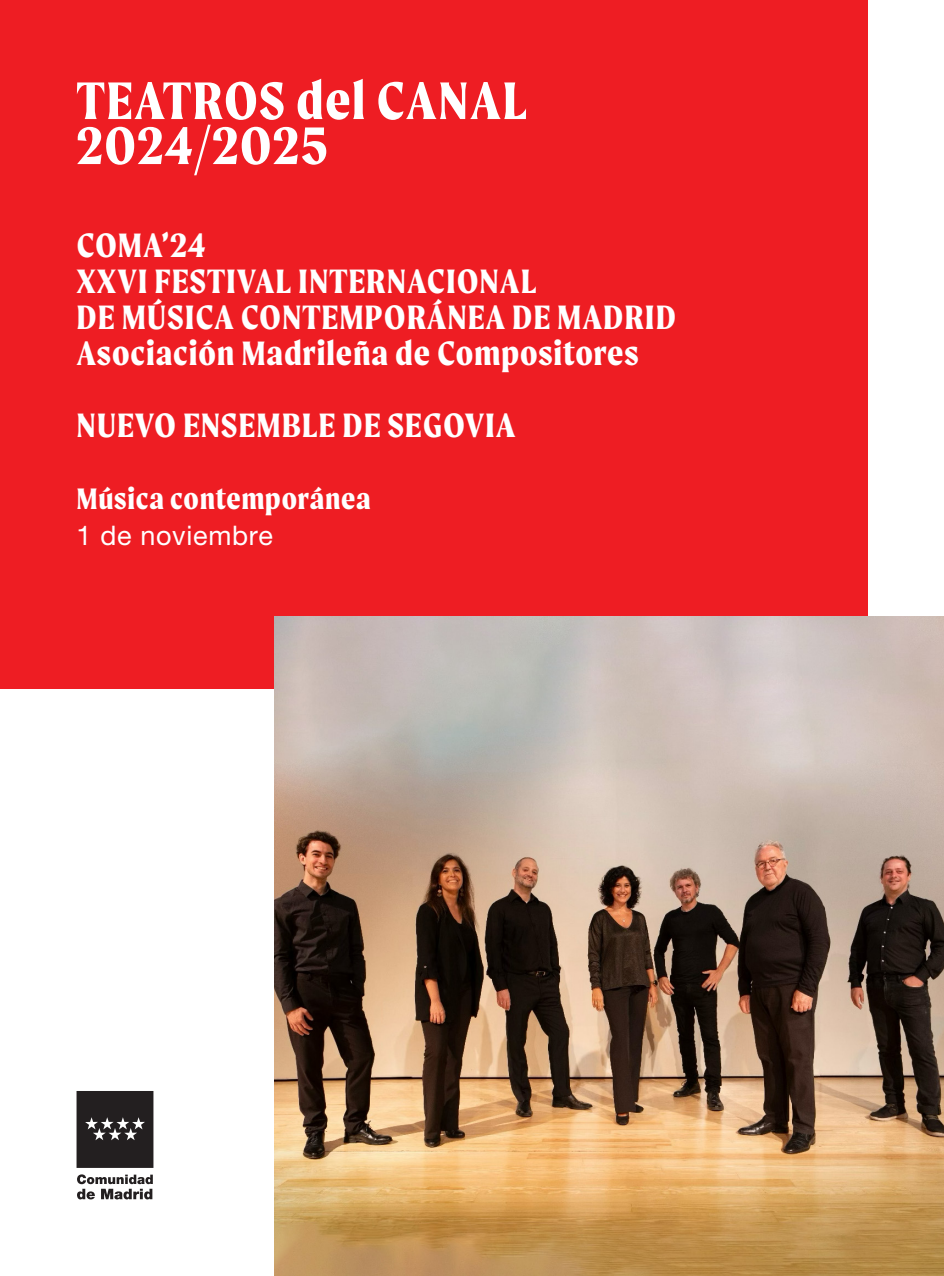
<style>
.page{position:relative;width:944px;height:1276px;background:#fff}
.page>*{position:absolute;margin:0;border:0;box-sizing:border-box;transform-origin:0 0}
.t1{font:700 56.25px "Moret";letter-spacing:.025em;color:#fff}
.t2{font:700 36px "Moret";letter-spacing:.025em;color:#fff}
.t3{font:700 31.5px "Moret";letter-spacing:.025em;color:#fff}
.t4{font:27px "Helvetica Neue LT Pro";letter-spacing:.025em;color:#fff}
</style>
<div class="page">
<div style="left:0;top:0;width:867px;height:689px;background:#ee1d23"></div>
<svg style="left:77px;top:1091px;width:76px;height:77px;background:#302c2d"></svg>
<svg style="left:77px;top:1174px;width:76px;height:25px"></svg>
<img style="left:274px;top:617px;width:670px;height:659px">
<p class="t1" style="left:77px;top:68px;width:452px">TEATROS del CANAL</p>
<p class="t1" style="left:77px;top:113px;width:253px">2024/2025</p>
<p class="t2" style="left:77px;top:224px;width:131px">COMA’24</p>
<p class="t2" style="left:77px;top:260px;width:462px">XXVI FESTIVAL INTERNACIONAL</p>
<p class="t2" style="left:77px;top:296px;width:601px">DE MÚSICA CONTEMPORÁNEA DE MADRID</p>
<p class="t2" style="left:77px;top:332px;width:563px">Asociación Madrileña de Compositores</p>
<p class="t2" style="left:77px;top:404px;width:441px">NUEVO ENSEMBLE DE SEGOVIA</p>
<p class="t3" style="left:77px;top:480px;width:296px">Música contemporánea</p>
<p class="t4" style="left:77px;top:519px;width:198px">1 de noviembre</p>
</div>
